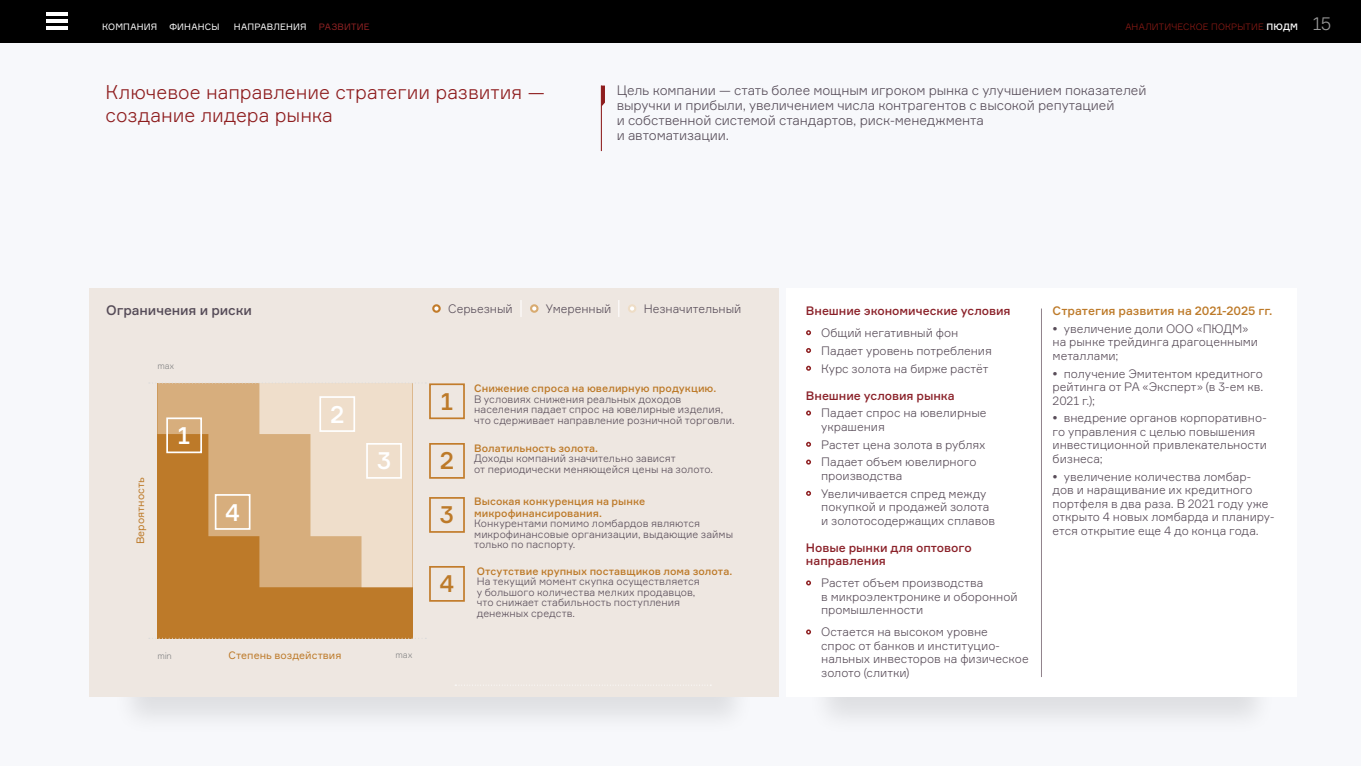
<style>
.page{position:relative;width:1361px;height:766px;background:#fff}
.page>*{position:absolute;margin:0;border:0;box-sizing:border-box;transform-origin:0 0}
.t1{font:500 24px "Formular";color:#bd7a29}
.t2{font:500 24px "Formular";color:#fff}
.t3{font:300 19.5px/22.5px "Formular";color:#8e1d1e}
.t4{font:300 13.5px/15px "Formular";letter-spacing:-.005em;color:#564c58}
.t5{font:500 13.5px "Formular";letter-spacing:-.01em;color:#564c58}
.t6{font:300 12px/13.5px "Formular";color:#594d59}
.t7{font:500 12px/13.5px "Formular";letter-spacing:-.005em;color:#8b222a}
.t8{font:300 12px "Formular";letter-spacing:-.005em;color:#594e5a}
.t9{font:500 12px "Formular";letter-spacing:-.005em;color:#bd7a29}
.t10{font:300 10.5px/10.5px "Formular";letter-spacing:.005em;color:#594d59}
.t11{font:500 10.5px/12px "Formular";color:#bd7a29}
.t12{font:10.5px "Formular";letter-spacing:.005em;color:#bd7a29}
.t13{font:300 9px "Formular";letter-spacing:.02em;color:#921c16}
.t14{font:9px "Formular";letter-spacing:.02em;color:#fff}
.t15{font:300 9px "Formular";letter-spacing:-.015em;color:#878787}
.t16{font:9px "Formular";letter-spacing:.025em;color:#8f2223}
.s1{font-weight:500;color:#fff}
.s2{font-size:18px;color:#fff}
.s3{color:#8f2224}
</style>
<div class="page">
<div style="left:0;top:0;width:1361px;height:765px;background:#f7f8fb"></div>
<div style="left:0;top:0;width:1361px;height:43px;background:#000"></div>
<hr style="left:47px;top:13px;width:21px;height:3px;background:#fff">
<hr style="left:47px;top:20px;width:21px;height:3px;background:#fff">
<hr style="left:47px;top:26px;width:21px;height:4px;background:#fff">
<div style="left:806px;top:357px;width:470px;height:380px;background:#000;opacity:.1"></div>
<div style="left:786px;top:288px;width:510px;height:408px;background:#fff"></div>
<div style="left:112px;top:356px;width:642px;height:380px;background:#000;opacity:.1"></div>
<div style="left:89px;top:288px;width:689px;height:408px;background:#eee7e1"></div>
<div style="left:157px;top:383px;width:255px;height:255px;background:#bd7a29"></div>
<svg style="left:149px;top:382px;width:277px;height:205px"></svg>
<svg style="left:159px;top:637px;width:254px;height:1px"></svg>
<div style="left:429px;top:383px;width:36px;height:36px;border:2px solid #c27c2b"></div>
<div style="left:429px;top:443px;width:36px;height:35px;border:2px solid #c27c2b"></div>
<div style="left:429px;top:497px;width:36px;height:35px;border:2px solid #c27c2b"></div>
<div style="left:429px;top:566px;width:36px;height:35px;border:2px solid #c27c2b"></div>
<div style="left:166px;top:417px;width:36px;height:36px;border:2px solid #fff"></div>
<div style="left:319px;top:396px;width:36px;height:36px;border:2px solid #fff"></div>
<div style="left:366px;top:443px;width:36px;height:35px;border:2px solid #fff"></div>
<div style="left:215px;top:494px;width:35px;height:35px;border:2px solid #fff"></div>
<div style="left:433px;top:305px;width:7px;height:6px;background:#fff;border-radius:50%"></div>
<div style="left:432px;top:304px;width:9px;height:9px;border:2px solid #c27c2b;border-radius:50%"></div>
<svg style="left:520px;top:300px;width:1px;height:17px"></svg>
<div style="left:530px;top:304px;width:8px;height:9px;border:2px solid #d8ab71;border-radius:50%"></div>
<svg style="left:618px;top:300px;width:1px;height:17px"></svg>
<div style="left:628px;top:304px;width:8px;height:9px;border:2px solid #eeddc6;border-radius:50%"></div>
<hr style="left:1041px;top:308px;width:1px;height:368px;background:#91838c">
<hr style="left:601px;top:85px;width:1px;height:66px;background:#8e1d1e">
<svg style="left:601px;top:85px;width:4px;height:22px"></svg>
<p class="t14" style="left:102px;top:21px;width:57px">КОМПАНИЯ</p>
<p class="t14" style="left:169px;top:21px;width:52px">ФИНАНСЫ</p>
<p class="t14" style="left:234px;top:21px;width:74px">НАПРАВЛЕНИЯ</p>
<p class="t16" style="left:319px;top:21px;width:52px">РАЗВИТИЕ</p>
<h2 class="t3" style="left:106px;top:81px;width:441px">Ключевое направление стратегии развития — создание лидера рынка</h2>
<p class="t13" style="left:1125px;top:21px;width:207px">АНАЛИТИЧЕСКОЕ ПОКРЫТИЕ <span class="s1">ПЮДМ</span> <span class="s2">15</span></p>
<p class="t4" style="left:617px;top:83px;width:531px">Цель компании — стать более мощным игроком рынка с улучшением показателей выручки и прибыли, увеличением числа контрагентов с высокой репутацией<br>и собственной системой стандартов, риск-менеджмента<br>и автоматизации.</p>
<p class="t5" style="left:106px;top:301px;width:147px">Ограничения и риски</p>
<p class="t15" style="left:157px;top:360px;width:18px">max</p>
<p class="t12" style="left:134px;top:544px;width:69px;rotate:-90deg">Вероятность</p>
<h1 class="t2" style="left:178px;top:420px;width:14px">1</h1>
<h1 class="t2" style="left:225px;top:497px;width:16px">4</h1>
<h1 class="t2" style="left:330px;top:399px;width:16px">2</h1>
<h1 class="t2" style="left:377px;top:446px;width:16px">3</h1>
<p class="t15" style="left:157px;top:649px;width:16px">min</p>
<p class="t12" style="left:228px;top:648px;width:114px">Степень воздействия</p>
<p class="t15" style="left:396px;top:648px;width:18px">max</p>
<p class="t8" style="left:448px;top:301px;width:66px">Серьезный</p>
<p class="t8" style="left:546px;top:301px;width:67px">Умеренный</p>
<p class="t8" style="left:644px;top:301px;width:99px">Незначительный</p>
<p class="t9" style="left:1052px;top:303px;width:221px">Стратегия развития на 2021-2025 гг.</p>
<p class="t6" style="left:1052px;top:321px;width:207px">• увеличение доли ООО «ПЮДМ» на рынке трейдинга драгоценными металлами;</p>
<p class="t6" style="left:1052px;top:366px;width:212px;text-align:justify">• получение Эмитентом кредитного рейтинга от РА «Эксперт» (в 3-ем кв.<br>2021 г.);</p>
<p class="t6" style="left:1052px;top:411px;width:216px">• внедрение органов корпоративно&shy;го управления с целью повышения инвестиционной привлекательности бизнеса;</p>
<p class="t6" style="left:1052px;top:469px;width:223px">• увеличение количества ломбар&shy;дов и наращивание их кредитного портфеля в два раза. В 2021 году уже открыто 4 новых ломбарда и планиру&shy;ется открытие еще 4 до конца года.</p>
<p class="t7" style="left:806px;top:303px;width:206px">Внешние экономические условия</p>
<p class="t6" style="left:806px;top:325px;width:154px"><span class="s3">•</span> Общий негативный фон</p>
<p class="t6" style="left:806px;top:343px;width:187px"><span class="s3">•</span> Падает уровень потребления</p>
<p class="t6" style="left:806px;top:361px;width:184px"><span class="s3">•</span> Курс золота на бирже растёт</p>
<p class="t7" style="left:806px;top:388px;width:150px">Внешние условия рынка</p>
<p class="t6" style="left:821px;top:406px;width:167px;text-indent:-15px"><span class="s3">•</span> Падает спрос на ювелирные украшения</p>
<p class="t6" style="left:806px;top:437px;width:181px"><span class="s3">•</span> Растет цена золота в рублях</p>
<p class="t6" style="left:821px;top:455px;width:157px;text-indent:-15px"><span class="s3">•</span> Падает объем ювелирного производства</p>
<p class="t6" style="left:821px;top:486px;width:175px;text-indent:-15px"><span class="s3">•</span> Увеличивается спред между покупкой и продажей золота и золотосодержащих сплавов</p>
<p class="t7" style="left:806px;top:540px;width:167px">Новые рынки для оптового направления</p>
<p class="t6" style="left:821px;top:575px;width:198px;text-indent:-15px"><span class="s3">•</span> Растет объем производства<br>в микроэлектронике и оборонной промышленности</p>
<p class="t6" style="left:821px;top:624px;width:209px;text-indent:-15px"><span class="s3">•</span> Остается на высоком уровне<br>спрос от банков и институцио&shy;нальных инвесторов на физическое золото (слитки)</p>
<p class="t11" style="left:474px;top:382px;width:244px">Снижение спроса на ювелирную продукцию.</p>
<p class="t10" style="left:474px;top:393px;width:262px">В условиях снижения реальных доходов населения падает спрос на ювелирные изделия, что сдерживает направление розничной торговли.</p>
<h1 class="t1" style="left:441px;top:386px;width:14px">1</h1>
<p class="t11" style="left:474px;top:441px;width:125px">Волатильность золота.</p>
<p class="t10" style="left:474px;top:453px;width:203px">Доходы компаний значительно зависят</p>
<h1 class="t1" style="left:440px;top:446px;width:16px">2</h1>
<p class="t10" style="left:474px;top:463px;width:240px">от периодически меняющейся цены на золото.</p>
<p class="t11" style="left:474px;top:494px;width:172px">Высокая конкуренция на рынке микрофинансирования.</p>
<p class="t10" style="left:474px;top:517px;width:260px">Конкурентами помимо ломбардов являются микрофинансовые организации, выдающие займы только по паспорту.</p>
<h1 class="t1" style="left:440px;top:500px;width:16px">3</h1>
<p class="t11" style="left:477px;top:564px;width:257px">Отсутствие крупных поставщиков лома золота.</p>
<p class="t10" style="left:477px;top:575px;width:224px">На текущий момент скупка осуществляется у большого количества мелких продавцов, что снижает стабильность поступления денежных средств.</p>
<h1 class="t1" style="left:439px;top:569px;width:16px">4</h1>
</div>
